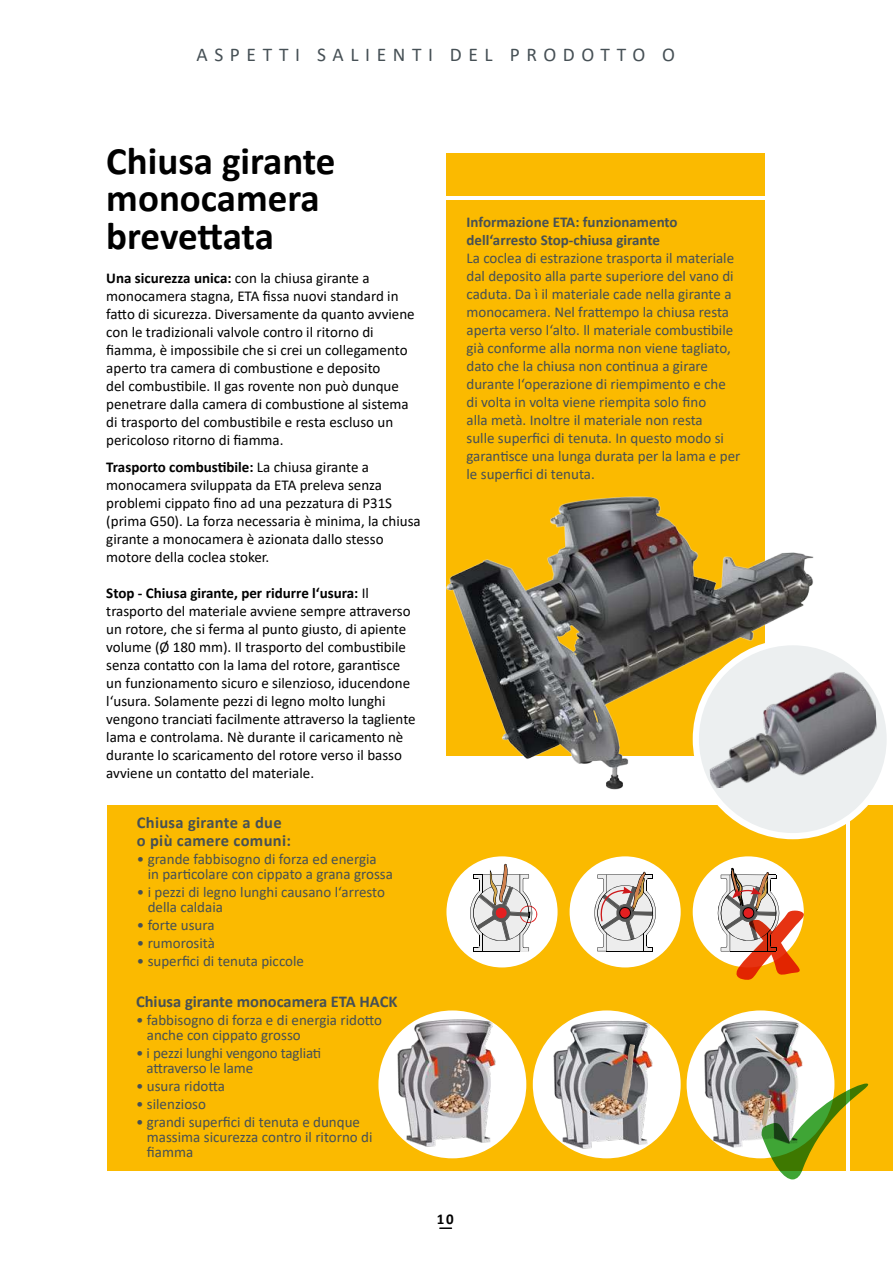
<style>
.page{position:relative;width:893px;height:1263px;background:#fff}
.page>*{position:absolute;margin:0;border:0;box-sizing:border-box;transform-origin:0 0}
.t1{font:700 39px/37.5px "Calibri";color:#000}
.t2{font:19.5px "Calibri";letter-spacing:.34em;color:#465055}
.t3{font:700 16.5px/18px "Calibri";letter-spacing:.02em;color:#465055}
.t4{font:700 16.5px "Calibri";color:#465055}
.t5{font:15px/18px "Calibri";color:#000}
.t6{font:15px/18px "Calibri";color:#465055}
.t7{font:700 15px/18px "Calibri";color:#465055}
.t8{font:700 15px "Calibri";color:#000}
.s1{font-weight:700}
</style>
<div class="page">
<svg style="left:440px;top:1227px;width:11px;height:2px"></svg>
<div style="left:108px;top:805px;width:738px;height:365px;background:#fbba00"></div>
<div style="left:446px;top:200px;width:319px;height:556px;background:#fbba00"></div>
<div style="left:446px;top:153px;width:319px;height:43px;background:#fbba00"></div>
<div style="left:446px;top:856px;width:112px;height:111px;background:#fff;border-radius:50%"></div>
<svg style="left:470px;top:864px;width:67px;height:87px"></svg>
<div style="left:570px;top:856px;width:111px;height:111px;background:#fff;border-radius:50%"></div>
<svg style="left:594px;top:872px;width:62px;height:80px"></svg>
<div style="left:693px;top:856px;width:111px;height:111px;background:#fff;border-radius:50%"></div>
<div style="left:378px;top:1010px;width:148px;height:148px;background:#fff;border-radius:50%"></div>
<img style="left:391px;top:1010px;width:112px;height:143px">
<div style="left:533px;top:1010px;width:148px;height:148px;background:#fff;border-radius:50%"></div>
<img style="left:548px;top:1010px;width:112px;height:144px">
<div style="left:687px;top:1010px;width:147px;height:148px;background:#fff;border-radius:50%"></div>
<img style="left:691px;top:1010px;width:125px;height:144px">
<img style="left:752px;top:1034px;width:33px;height:26px">
<div style="left:850px;top:805px;width:43px;height:365px;background:#fbba00"></div>
<svg style="left:762px;top:1083px;width:108px;height:96px"></svg>
<svg style="left:718px;top:868px;width:86px;height:112px"></svg>
<img style="left:621px;top:1044px;width:14px;height:62px">
<img style="left:446px;top:496px;width:368px;height:294px">
<div style="left:696px;top:642px;width:194px;height:194px;background:#eceff0;border-radius:50%"></div>
<img style="left:706px;top:671px;width:173px;height:117px">
<div style="left:693px;top:639px;width:200px;height:200px;border:6px solid #fff;border-radius:50%"></div>
<h2 class="t2" style="left:196px;top:41px;width:480px">ASPETTI SALIENTI DEL PRODOTTO O</h2>
<h1 class="t1" style="left:106px;top:142px;width:231px">Chiusa girante monocamera brevettata</h1>
<p class="t5" style="left:106px;top:269px;width:310px"><span class="s1">Una sicurezza unica:</span> con la chiusa girante a monocamera stagna, ETA fissa nuovi standard in fatto di sicurezza. Diversamente da quanto avviene con le tradizionali valvole contro il ritorno di fiamma, è impossibile che si crei un collegamento aperto tra camera di combustione e deposito<br>del combustibile. Il gas rovente non può dunque penetrare dalla camera di combustione al sistema di trasporto del combustibile e resta escluso un pericoloso ritorno di fiamma.</p>
<p class="t5" style="left:106px;top:458px;width:316px"><span class="s1">Trasporto combustibile:</span> La chiusa girante a monocamera sviluppata da ETA preleva senza problemi cippato fino ad una pezzatura di P31S (prima G50). La forza necessaria è minima, la chiusa girante a monocamera è azionata dallo stesso motore della coclea stoker.</p>
<p class="t5" style="left:106px;top:584px;width:311px"><span class="s1">Stop - Chiusa girante, per ridurre l‘usura:</span> Il trasporto del materiale avviene sempre attraverso un rotore, che si ferma al punto giusto, di apiente volume (Ø 180 mm). Il trasporto del combustibile senza contatto con la lama del rotore, garantisce un funzionamento sicuro e silenzioso, iducendone l‘usura. Solamente pezzi di legno molto lunghi vengono tranciati facilmente attraverso la tagliente lama e controlama. Nè durante il caricamento nè durante lo scaricamento del rotore verso il basso avviene un contatto del materiale.</p>
<p class="t3" style="left:137px;top:813px;width:156px">Chiusa girante a due o più camere comuni:</p>
<p class="t6" style="left:148px;top:851px;width:247px;line-height:15px;text-indent:-11px">• grande fabbisogno di forza ed energia<br>in particolare con cippato a grana grossa</p>
<p class="t6" style="left:148px;top:884px;width:239px;line-height:15px;text-indent:-11px">• i pezzi di legno lunghi causano l‘arresto della caldaia</p>
<p class="t6" style="left:137px;top:916px;width:79px">• forte usura</p>
<p class="t6" style="left:137px;top:934px;width:80px">• rumorosità</p>
<p class="t6" style="left:137px;top:952px;width:169px">• superfici di tenuta piccole</p>
<p class="t4" style="left:136px;top:989px;width:263px">Chiusa girante monocamera ETA HACK</p>
<p class="t6" style="left:147px;top:1012px;width:237px;line-height:15px;text-indent:-11px">• fabbisogno di forza e di energia ridotto anche con cippato grosso</p>
<p class="t6" style="left:147px;top:1045px;width:176px;line-height:15px;text-indent:-11px">• i pezzi lunghi vengono tagliati attraverso le lame</p>
<p class="t6" style="left:136px;top:1076px;width:90px">• usura ridotta</p>
<p class="t6" style="left:136px;top:1094px;width:71px">• silenzioso</p>
<p class="t6" style="left:147px;top:1114px;width:227px;line-height:15px;text-indent:-11px">• grandi superfici di tenuta e dunque massima sicurezza contro il ritorno di fiamma</p>
<p class="t7" style="left:466px;top:213px;width:213px">Informazione ETA: funzionamento dell‘arresto Stop-chiusa girante</p>
<p class="t6" style="left:466px;top:248px;width:275px">La coclea di estrazione trasporta il materiale dal deposito alla parte superiore del vano di caduta. Da ì il materiale cade nella girante a monocamera. Nel frattempo la chiusa resta aperta verso l‘alto. ll materiale combustibile già conforme alla norma non viene tagliato, dato che la chiusa non continua a girare durante l‘operazione di riempimento e che di volta in volta viene riempita solo fino<br>alla metà. Inoltre il materiale non resta<br>sulle superfici di tenuta. In questo modo si garantisce una lunga durata per la lama e per le superfici di tenuta.</p>
<p class="t8" style="left:437px;top:1208px;width:18px">10</p>
</div>
